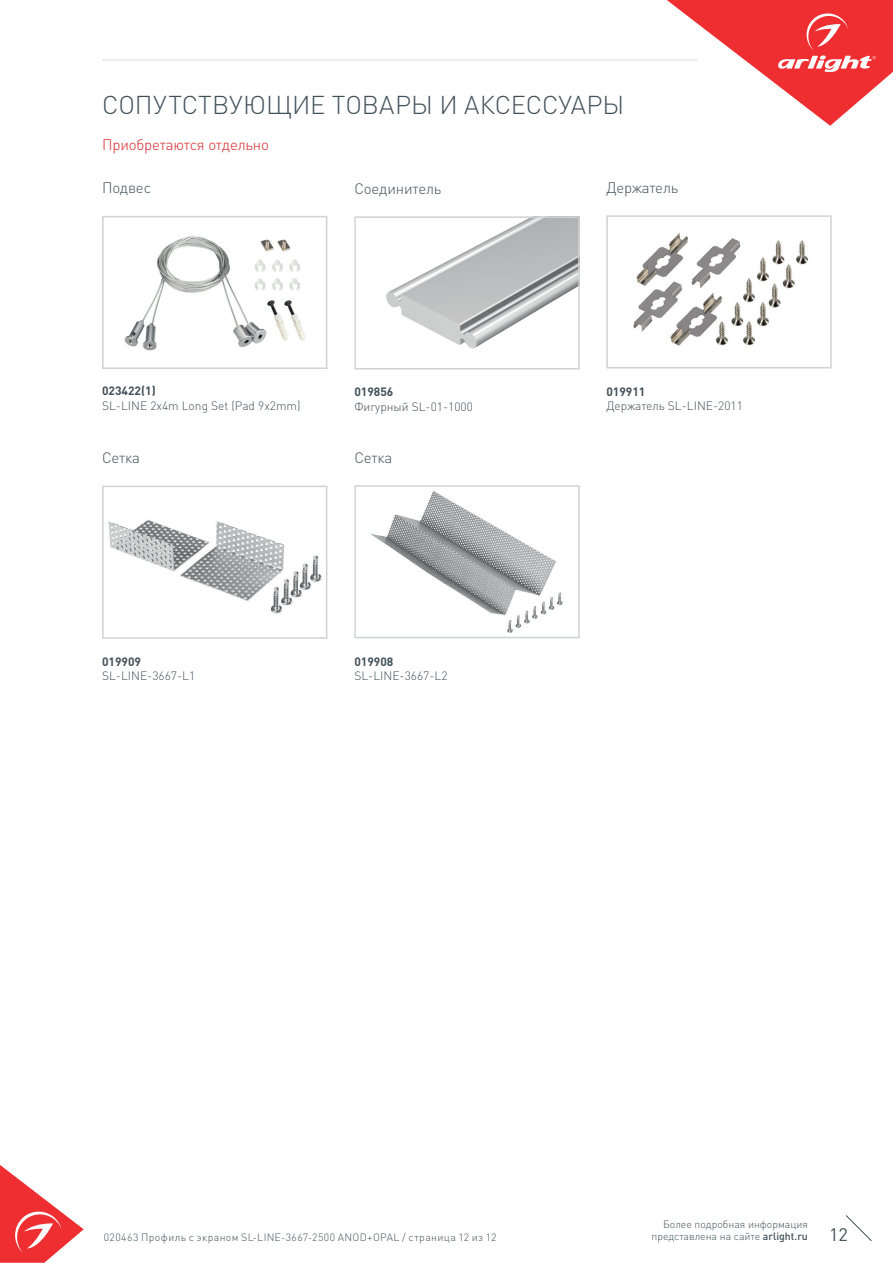
<style>
.page{position:relative;width:893px;height:1263px;background:#fff}
.page>*{position:absolute;margin:0;border:0;box-sizing:border-box;transform-origin:0 0}
.t1{font:300 25.5px "DIN Pro";color:#425159}
.t2{font:18px "DIN Pro";color:#425159}
.t3{font:300 15px "DIN Pro";letter-spacing:-.01em;color:#425159}
.t4{font:300 15px "DIN Pro";letter-spacing:-.01em;color:#d5262a}
.t5{font:300 12px "DIN Pro";color:#425159}
.t6{font:700 12px "DIN Pro";color:#425159}
.t7{font:300 10.5px "DIN Pro";letter-spacing:.04em;color:#425159}
.t8{font:300 10.5px/12.6px "DIN Pro";color:#425159;text-align:right}
.s1{font-weight:500}
</style>
<div class="page">
<svg style="left:0;top:1165px;width:84px;height:98px"></svg>
<svg style="left:845px;top:1215px;width:27px;height:26px"></svg>
<svg style="left:667px;top:0;width:226px;height:126px"></svg>
<hr style="left:102px;top:60px;width:595px;height:1px;background:#dcdddf">
<img style="left:386px;top:219px;width:191px;height:130px">
<div style="left:354px;top:216px;width:226px;height:153px;border:2px solid #d1d2d4"></div>
<img style="left:371px;top:491px;width:192px;height:142px">
<div style="left:354px;top:485px;width:226px;height:153px;border:2px solid #d1d2d4"></div>
<img style="left:108px;top:520px;width:214px;height:94px">
<div style="left:102px;top:486px;width:225px;height:153px;border:2px solid #d1d2d4"></div>
<img style="left:633px;top:233px;width:175px;height:113px">
<div style="left:606px;top:215px;width:226px;height:153px;border:2px solid #d1d2d4"></div>
<img style="left:124px;top:236px;width:181px;height:115px">
<div style="left:102px;top:216px;width:225px;height:153px;border:2px solid #d1d2d4"></div>
<h1 class="t1" style="left:102px;top:87px;width:524px">СОПУТСТВУЮЩИЕ ТОВАРЫ И АКСЕССУАРЫ</h1>
<p class="t4" style="left:102px;top:134px;width:168px">Приобретаются отдельно</p>
<p class="t3" style="left:102px;top:177px;width:51px">Подвес</p>
<p class="t3" style="left:354px;top:178px;width:89px">Соединитель</p>
<p class="t3" style="left:606px;top:177px;width:73px">Держатель</p>
<p class="t6" style="left:102px;top:383px;width:55px">023422(1)</p>
<p class="t5" style="left:102px;top:397px;width:200px">SL-LINE 2x4m Long Set (Pad 9x2mm)</p>
<p class="t6" style="left:354px;top:384px;width:41px">019856</p>
<p class="t5" style="left:354px;top:398px;width:120px">Фигурный SL-01-1000</p>
<p class="t6" style="left:606px;top:383px;width:41px">019911</p>
<p class="t5" style="left:606px;top:398px;width:138px">Держатель SL-LINE-2011</p>
<p class="t3" style="left:102px;top:448px;width:40px">Сетка</p>
<p class="t3" style="left:354px;top:447px;width:40px">Сетка</p>
<p class="t6" style="left:102px;top:653px;width:41px">019909</p>
<p class="t5" style="left:102px;top:668px;width:95px">SL-LINE-3667-L1</p>
<p class="t6" style="left:354px;top:653px;width:41px">019908</p>
<p class="t5" style="left:354px;top:668px;width:95px">SL-LINE-3667-L2</p>
<p class="t8" style="left:651px;top:1217px;width:158px">Более подробная информация представлена на сайте <span class="s1">arlight.ru</span></p>
<p class="t7" style="left:104px;top:1230px;width:394px">020463 Профиль с экраном SL-LINE-3667-2500 ANOD+OPAL / страница 12 из 12</p>
<h2 class="t2" style="left:829px;top:1222px;width:20px">12</h2>
</div>
